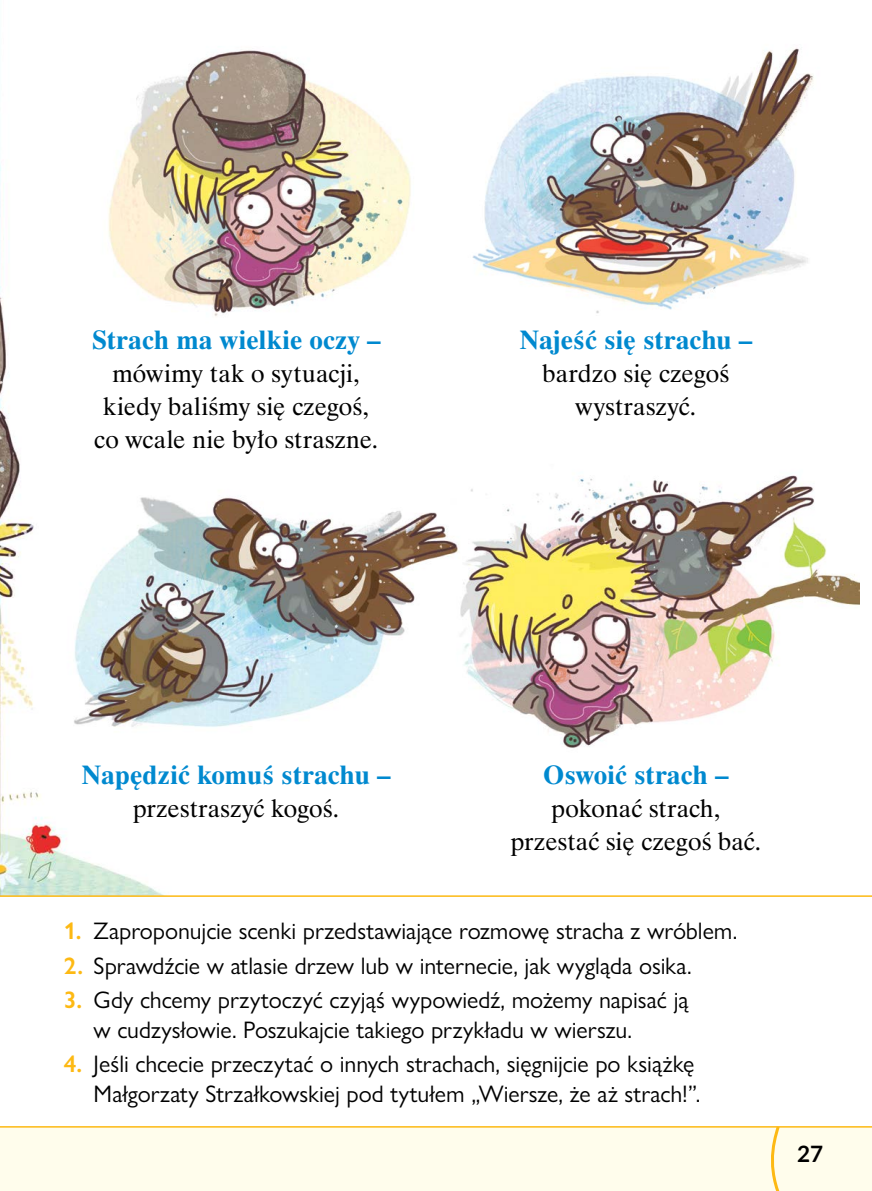
<style>
.page{position:relative;width:872px;height:1191px;background:#fff}
.page>*{position:absolute;margin:0;border:0;box-sizing:border-box;transform-origin:0 0}
.t1{font:24px/30px "Gill Sans Nova";color:#000}
.t2{font:24px/33px "Dutch 801 Rm PL";letter-spacing:.005em;color:#000;text-align:center}
.t3{font:700 24px "Dutch 801 Rm PL";letter-spacing:-.005em;color:#0089cf}
.t4{font:700 22.5px "Lato";color:#000}
.s1{font-weight:600;color:#fdb913}
</style>
<div class="page">
<img style="left:0;top:164px;width:164px;height:731px">
<img style="left:472px;top:48px;width:342px;height:266px">
<img style="left:93px;top:50px;width:318px;height:300px">
<img style="left:466px;top:475px;width:393px;height:273px">
<img style="left:58px;top:457px;width:408px;height:308px">
<div style="left:0;top:1127px;width:872px;height:64px;background:#fffdec"></div>
<hr style="left:0;top:1126px;width:872px;height:1px;background:#fdb913">
<svg style="left:765px;top:1126px;width:26px;height:65px"></svg>
<hr style="left:0;top:895px;width:872px;height:2px;background:#fdb913">
<p class="t3" style="left:91px;top:324px;width:291px">Strach ma wielkie oczy –</p>
<p class="t2" style="left:94px;top:357px;width:285px">mówimy tak o sytuacji, kiedy baliśmy się czegoś, co wcale nie było straszne.</p>
<p class="t3" style="left:519px;top:324px;width:234px">Najeść się strachu –</p>
<p class="t2" style="left:542px;top:357px;width:188px">bardzo się czegoś wystraszyć.</p>
<p class="t3" style="left:81px;top:758px;width:310px">Napędzić komuś strachu –</p>
<p class="t2" style="left:133px;top:791px;width:208px">przestraszyć kogoś.</p>
<p class="t3" style="left:543px;top:758px;width:187px">Oswoić strach –</p>
<p class="t2" style="left:511px;top:791px;width:252px">pokonać strach, przestać się czegoś bać.</p>
<p class="t1" style="left:64px;top:916px;width:675px"><span class="s1">1.</span> Zaproponujcie scenki przedstawiające rozmowę stracha z wróblem.</p>
<p class="t1" style="left:64px;top:950px;width:629px"><span class="s1">2.</span> Sprawdźcie w atlasie drzew lub w internecie, jak wygląda osika.</p>
<p class="t1" style="left:94px;top:984px;width:596px;text-indent:-30px"><span class="s1">3.</span> Gdy chcemy przytoczyć czyjąś wypowiedź, możemy napisać ją w cudzysłowie. Poszukajcie takiego przykładu w wierszu.</p>
<p class="t1" style="left:64px;top:1048px;width:638px;text-align:right"><span class="s1">4.</span> Jeśli chcecie przeczytać o innych strachach, sięgnijcie po książkę<br>Małgorzaty Strzałkowskiej pod tytułem „Wiersze, że aż strach!”.</p>
<p class="t4" style="left:797px;top:1136px;width:28px">27</p>
</div>
